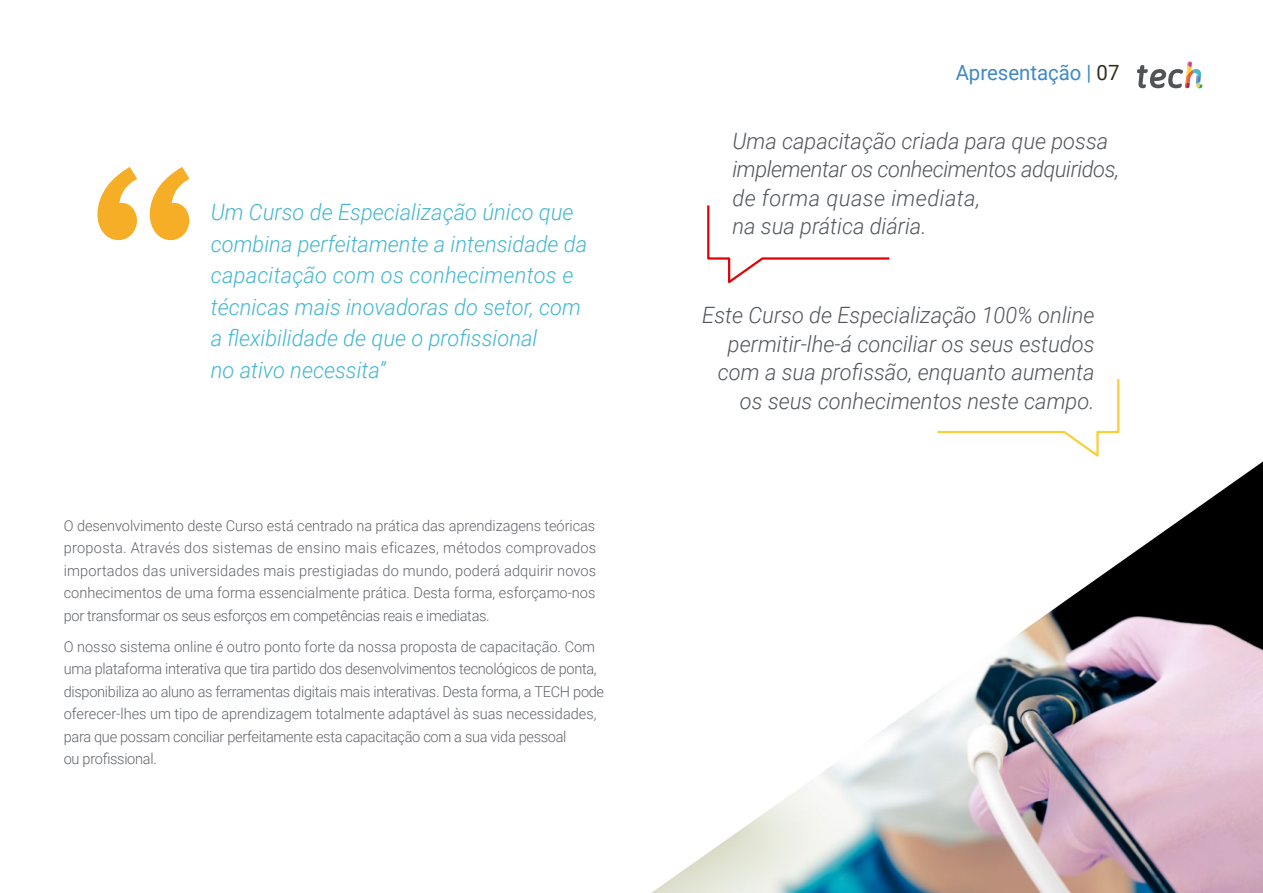
<style>
.page{position:relative;width:1263px;height:893px;background:#fff}
.page>*{position:absolute;margin:0;border:0;box-sizing:border-box;transform-origin:0 0}
.t1{font:italic 300 22.5px/28.5px "Roboto";color:#52555b}
.t2{font:italic 300 22.5px/31.5px "Roboto";color:#43b7cf}
.t3{font:21px "Roboto";color:#4089c5}
.t4{font:300 15px/22.5px "Roboto";letter-spacing:-.02em;color:#61646a;text-align:justify}
.s1{color:#312e20}
</style>
<div class="page">
<svg style="left:97px;top:167px;width:93px;height:73px"></svg>
<img style="left:651px;top:461px;width:612px;height:432px">
<svg style="left:1137px;top:62px;width:65px;height:27px"></svg>
<svg style="left:707px;top:205px;width:183px;height:79px"></svg>
<svg style="left:937px;top:379px;width:183px;height:78px"></svg>
<h1 class="t2" style="left:211px;top:196px;width:378px">Um Curso de Especialização único que combina perfeitamente a intensidade da capacitação com os conhecimentos e técnicas mais inovadoras do setor, com a flexibilidade de que o profissional<br>no ativo necessita”</h1>
<p class="t4" style="left:64px;top:514px;width:534px">O desenvolvimento deste Curso está centrado na prática das aprendizagens teóricas proposta. Através dos sistemas de ensino mais eficazes, métodos comprovados importados das universidades mais prestigiadas do mundo, poderá adquirir novos conhecimentos de uma forma essencialmente prática. Desta forma, esforçamo-nos por transformar os seus esforços em competências reais e imediatas.</p>
<p class="t4" style="left:64px;top:635px;width:542px;text-align:left">O nosso sistema online é outro ponto forte da nossa proposta de capacitação. Com uma plataforma interativa que tira partido dos desenvolvimentos tecnológicos de ponta, disponibiliza ao aluno as ferramentas digitais mais interativas. Desta forma, a TECH pode oferecer-lhes um tipo de aprendizagem totalmente adaptável às suas necessidades, para que possam conciliar perfeitamente esta capacitação com a sua vida pessoal<br>ou profissional.</p>
<h2 class="t3" style="left:956px;top:57px;width:165px">Apresentação | <span class="s1">07</span></h2>
<h1 class="t1" style="left:732px;top:126px;width:388px">Uma capacitação criada para que possa implementar os conhecimentos adquiridos, de forma quase imediata,<br>na sua prática diária.</h1>
<h1 class="t1" style="left:702px;top:300px;width:394px;text-align:right">Este Curso de Especialização 100% online permitir-lhe-á conciliar os seus estudos com a sua profissão, enquanto aumenta os seus conhecimentos neste campo.</h1>
</div>
